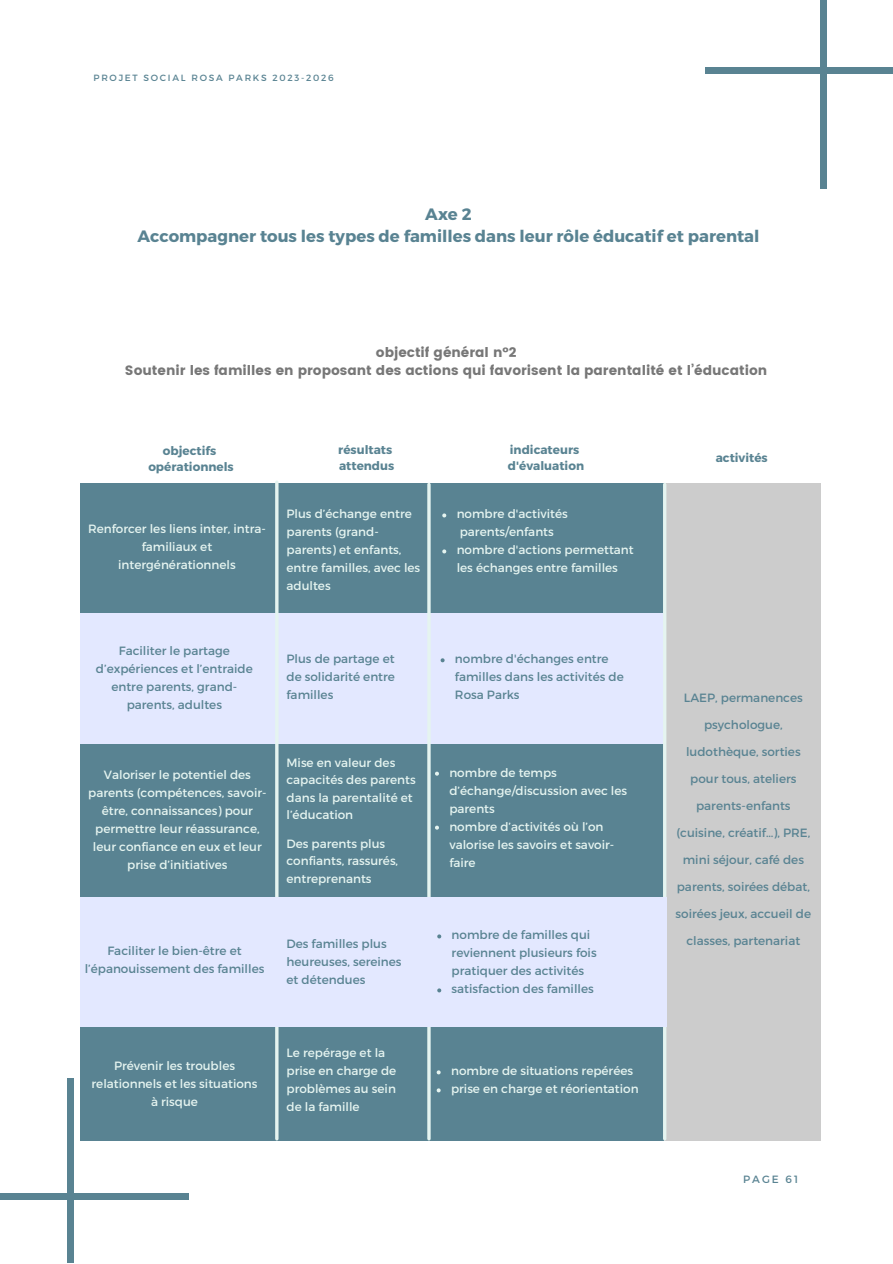
<style>
.page{position:relative;width:893px;height:1264px;background:#fff}
.page>*{position:absolute;margin:0;border:0;box-sizing:border-box;transform-origin:0 0}
.t1{font:700 16.5px/22.5px "Montserrat";color:#598392;text-align:center}
.t2{font:13.5px/18px "Poppins";color:#777;text-align:center}
.t3{font:12px/18px "Montserrat";color:#e5f4f0}
.t4{font:12px/18px "Montserrat";color:#598392}
.t5{font:700 12px/16px "Montserrat";color:#598392}
.t6{font:10.5px "Montserrat";letter-spacing:.19em;color:#598392}
.t7{font:9px "Montserrat";letter-spacing:.19em;color:#598392}
</style>
<div class="page">
<div style="left:80px;top:483px;width:583px;height:657px;background:#598392"></div>
<div style="left:80px;top:613px;width:586px;height:130px;background:#e3e8ff"></div>
<div style="left:664px;top:483px;width:157px;height:657px;background:#ccc"></div>
<hr style="left:275px;top:482px;width:3px;height:656px;background:#e5f4f0">
<hr style="left:427px;top:484px;width:3px;height:654px;background:#e5f4f0">
<hr style="left:663px;top:484px;width:3px;height:654px;background:#e5f4f0">
<svg style="left:442px;top:513px;width:4px;height:4px"></svg>
<svg style="left:442px;top:549px;width:4px;height:4px"></svg>
<svg style="left:435px;top:771px;width:4px;height:4px"></svg>
<svg style="left:435px;top:825px;width:4px;height:4px"></svg>
<svg style="left:440px;top:658px;width:4px;height:4px"></svg>
<div style="left:705px;top:68px;width:187px;height:6px;background:#598392"></div>
<div style="left:820px;top:0;width:6px;height:189px;background:#598392"></div>
<div style="left:67px;top:1077px;width:6px;height:185px;background:#598392"></div>
<div style="left:0;top:1192px;width:189px;height:7px;background:#598392"></div>
<div style="left:80px;top:897px;width:586px;height:130px;background:#e3e8ff"></div>
<svg style="left:437px;top:934px;width:4px;height:4px"></svg>
<svg style="left:437px;top:988px;width:4px;height:4px"></svg>
<svg style="left:436px;top:1070px;width:4px;height:4px"></svg>
<svg style="left:436px;top:1088px;width:4px;height:4px"></svg>
<p class="t7" style="left:94px;top:71px;width:242px">PROJET SOCIAL ROSA PARKS 2023-2026</p>
<h1 class="t1" style="left:137px;top:201px;width:623px">Axe 2<br>Accompagner tous les types de familles dans leur rôle éducatif et parental</h1>
<p class="t2" style="left:125px;top:344px;width:643px">objectif général n°2<br>Soutenir les familles en proposant des actions qui favorisent la parentalité et l’éducation</p>
<p class="t5" style="left:148px;top:442px;width:87px;text-align:center">objectifs opérationnels</p>
<p class="t5" style="left:508px;top:440px;width:78px">indicateurs d'évaluation</p>
<p class="t5" style="left:715px;top:448px;width:54px">activités</p>
<p class="t5" style="left:338px;top:440px;width:58px">résultats attendus</p>
<p class="t3" style="left:88px;top:519px;width:179px;text-align:center">Renforcer les liens inter, intra&shy;familiaux et intergénérationnels</p>
<p class="t3" style="left:286px;top:504px;width:135px">Plus d’échange entre parents (grand&shy;parents) et enfants, entre familles, avec les adultes</p>
<p class="t4" style="left:96px;top:641px;width:158px;text-align:center">Faciliter le partage d’expériences et l’entraide entre parents, grand&shy;parents, adultes</p>
<p class="t4" style="left:286px;top:649px;width:110px;text-align:justify">Plus de partage et de solidarité entre familles</p>
<p class="t3" style="left:88px;top:765px;width:180px;text-align:center">Valoriser le potentiel des parents (compétences, savoir&shy;être, connaissances) pour permettre leur réassurance, leur confiance en eux et leur prise d’initiatives</p>
<p class="t3" style="left:286px;top:753px;width:131px;line-height:17.5px">Mise en valeur des capacités des parents dans la parentalité et l’éducation</p>
<p class="t3" style="left:286px;top:834px;width:113px;line-height:17.5px">Des parents plus confiants, rassurés, entreprenants</p>
<p class="t3" style="left:456px;top:504px;width:178px">nombre d'activités parents/enfants<br>nombre d'actions permettant les échanges entre familles</p>
<p class="t4" style="left:455px;top:649px;width:170px">nombre d'échanges entre familles dans les activités de<br>Rosa Parks</p>
<p class="t3" style="left:449px;top:762px;width:179px">nombre de temps d’échange/discussion avec les parents<br>nombre d’activités où l’on valorise les savoirs et savoir&shy;faire</p>
<p class="t4" style="left:85px;top:940px;width:181px;text-align:center">Faciliter le bien-être et l’épanouissement des familles</p>
<p class="t4" style="left:286px;top:934px;width:116px">Des familles plus heureuses, sereines et détendues</p>
<p class="t4" style="left:451px;top:925px;width:146px">nombre de familles qui reviennent plusieurs fois pratiquer des activités satisfaction des familles</p>
<p class="t3" style="left:92px;top:1056px;width:167px;text-align:center">Prévenir les troubles relationnels et les situations à risque</p>
<p class="t3" style="left:286px;top:1043px;width:111px">Le repérage et la prise en charge de problèmes au sein de la famille</p>
<p class="t3" style="left:451px;top:1061px;width:189px">nombre de situations repérées prise en charge et réorientation</p>
<p class="t4" style="left:684px;top:688px;width:120px">LAEP, permanences</p>
<p class="t4" style="left:704px;top:715px;width:80px">psychologue,</p>
<p class="t4" style="left:686px;top:742px;width:116px">ludothèque, sorties</p>
<p class="t4" style="left:690px;top:769px;width:108px">pour tous, ateliers</p>
<p class="t4" style="left:696px;top:796px;width:96px">parents-enfants</p>
<p class="t4" style="left:676px;top:823px;width:135px">(cuisine, créatif…), PRE,</p>
<p class="t4" style="left:682px;top:850px;width:123px">mini séjour, café des</p>
<p class="t4" style="left:676px;top:877px;width:135px">parents, soirées débat,</p>
<p class="t4" style="left:675px;top:904px;width:137px">soirées jeux, accueil de</p>
<p class="t4" style="left:686px;top:931px;width:115px">classes, partenariat</p>
<p class="t6" style="left:743px;top:1171px;width:56px">PAGE 61</p>
</div>
